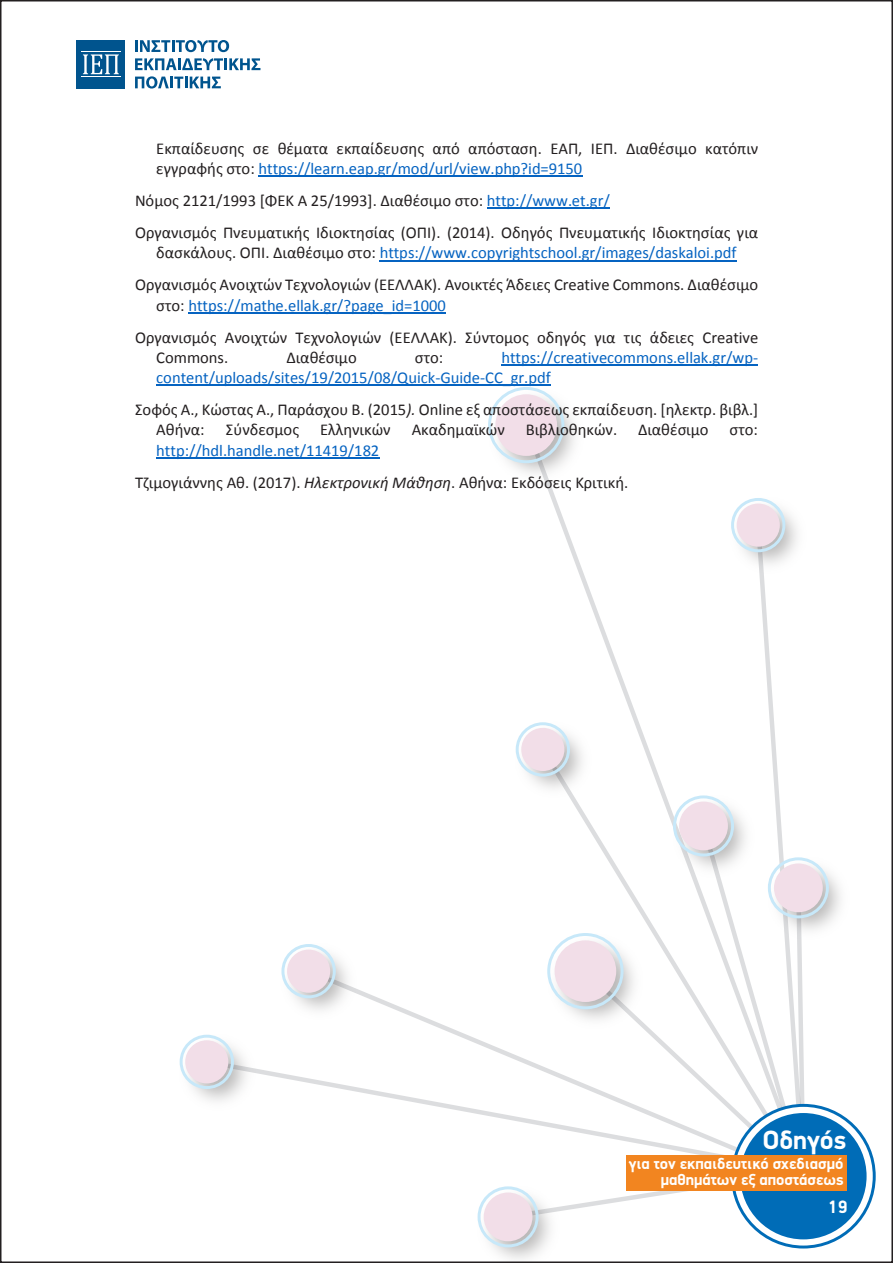
<style>
.page{position:relative;width:893px;height:1263px;background:#fff}
.page>*{position:absolute;margin:0;border:0;box-sizing:border-box;transform-origin:0 0}
.t1{font:700 26.55px "PF Din Display";color:#fff}
.t2{font:700 18px "PF Din Display";color:#fff}
.t3{font:16.5px/32.2px "Calibri";color:#231f20}
.t4{font:16.5px/20.1px "Calibri";color:#0563c1}
.t5{font:700 15.9px/16.2px "PF Din Display";color:#fff;text-align:right}
.s1{color:#0563c1}
.s2{font-style:italic}
</style>
<div class="page">
<svg style="left:308px;top:991px;width:200px;height:129px"></svg>
<svg style="left:508px;top:525px;width:298px;height:694px"></svg>
<svg style="left:733px;top:1105px;width:141px;height:142px"></svg>
<div style="left:740px;top:1113px;width:127px;height:126px;background:#006cb7;border-radius:50%"></div>
<img style="left:484px;top:384px;width:91px;height:105px">
<div style="left:495px;top:394px;width:62px;height:62px;background:#f2dee8;border-radius:50%"></div>
<img style="left:725px;top:498px;width:81px;height:81px">
<div style="left:737px;top:503px;width:43px;height:44px;background:#f2dee8;border-radius:50%"></div>
<img style="left:762px;top:852px;width:79px;height:93px">
<div style="left:774px;top:863px;width:49px;height:49px;background:#f2dee8;border-radius:50%"></div>
<img style="left:667px;top:790px;width:94px;height:93px">
<div style="left:679px;top:801px;width:49px;height:49px;background:#f2dee8;border-radius:50%"></div>
<img style="left:543px;top:928px;width:106px;height:107px">
<div style="left:555px;top:940px;width:61px;height:62px;background:#f2dee8;border-radius:50%"></div>
<img style="left:285px;top:944px;width:78px;height:81px">
<div style="left:287px;top:949px;width:43px;height:44px;background:#f2dee8;border-radius:50%"></div>
<img style="left:179px;top:1034px;width:82px;height:67px">
<div style="left:185px;top:1040px;width:43px;height:43px;background:#f2dee8;border-radius:50%"></div>
<img style="left:477px;top:1181px;width:88px;height:78px">
<div style="left:484px;top:1192px;width:48px;height:49px;background:#f2dee8;border-radius:50%"></div>
<img style="left:509px;top:716px;width:88px;height:88px">
<div style="left:521px;top:728px;width:43px;height:43px;background:#f2dee8;border-radius:50%"></div>
<div style="left:488px;top:387px;width:76px;height:76px;border:3px solid #c7e8f9;border-radius:50%"></div>
<div style="left:731px;top:498px;width:54px;height:54px;border:3px solid #c7e8f9;border-radius:50%"></div>
<div style="left:768px;top:857px;width:61px;height:61px;border:3px solid #c7e8f9;border-radius:50%"></div>
<div style="left:673px;top:795px;width:61px;height:61px;border:3px solid #c7e8f9;border-radius:50%"></div>
<div style="left:547px;top:933px;width:77px;height:76px;border:3px solid #c7e8f9;border-radius:50%"></div>
<div style="left:516px;top:722px;width:54px;height:55px;border:3px solid #c7e8f9;border-radius:50%"></div>
<div style="left:281px;top:944px;width:55px;height:54px;border:3px solid #c7e8f9;border-radius:50%"></div>
<div style="left:180px;top:1035px;width:54px;height:54px;border:3px solid #c7e8f9;border-radius:50%"></div>
<div style="left:478px;top:1186px;width:61px;height:61px;border:3px solid #c7e8f9;border-radius:50%"></div>
<div style="left:626px;top:1155px;width:220px;height:36px;background:#f28520"></div>
<div style="left:77px;top:40px;width:48px;height:48px;background:#00548e"></div>
<svg style="left:83px;top:54px;width:36px;height:20px"></svg>
<hr style="left:81px;top:51px;width:40px;height:1px;background:#fff">
<hr style="left:81px;top:76px;width:40px;height:1px;background:#fff">
<svg style="left:135px;top:40px;width:94px;height:12px"></svg>
<svg style="left:135px;top:58px;width:125px;height:12px"></svg>
<svg style="left:135px;top:76px;width:86px;height:13px"></svg>
<hr style="left:259px;top:176px;width:324px;height:1px;background:#0563c1">
<hr style="left:487px;top:208px;width:123px;height:1px;background:#0563c1">
<hr style="left:380px;top:260px;width:357px;height:1px;background:#0563c1">
<hr style="left:188px;top:312px;width:258px;height:1px;background:#0563c1">
<hr style="left:502px;top:365px;width:256px;height:1px;background:#0563c1">
<hr style="left:156px;top:385px;width:395px;height:1px;background:#0563c1">
<hr style="left:156px;top:457px;width:223px;height:1px;background:#0563c1">
<p class="t3" style="left:156px;top:138px;width:604px;line-height:20.2px">Εκπαίδευσης σε θέματα εκπαίδευσης από απόσταση. ΕΑΠ, ΙΕΠ. Διαθέσιμο κατόπιν εγγραφής στο: <span class="s1">https://learn.eap.gr/mod/url/view.php?id=9150</span></p>
<p class="t3" style="left:135px;top:184px;width:625px">Νόμος 2121/1993 [ΦΕΚ A 25/1993]. Διαθέσιμο στο: <span class="s1">http://www.et.gr/<br></span>Οργανισμός Πνευματικής Ιδιοκτησίας (ΟΠΙ). (2014). Οδηγός Πνευματικής Ιδιοκτησίας για</p>
<p class="t3" style="left:135px;top:236px;width:625px;text-align:center">δασκάλους. ΟΠΙ. Διαθέσιμο στο: <span class="s1">https://www.copyrightschool.gr/images/daskaloi.pdf<br></span>Οργανισμός Ανοιχτών Τεχνολογιών (ΕΕΛΛΑΚ). Ανοικτές Άδειες Creative Commons. Διαθέσιμο</p>
<p class="t3" style="left:135px;top:288px;width:625px;text-indent:21px">στο: <span class="s1">https://mathe.ellak.gr/?page_id=1000<br></span>Οργανισμός Ανοιχτών Τεχνολογιών (ΕΕΛΛΑΚ). Σύντομος οδηγός για τις άδειες Creative</p>
<p class="t3" style="left:156px;top:341px;width:74px">Commons.</p>
<p class="t3" style="left:286px;top:341px;width:72px">Διαθέσιμο</p>
<p class="t3" style="left:415px;top:341px;width:30px">στο:</p>
<p class="t4" style="left:156px;top:347px;width:603px;text-indent:345px">https://creativecommons.ellak.gr/wp&shy;content/uploads/sites/19/2015/08/Quick-Guide-CC_gr.pdf</p>
<p class="t3" style="left:156px;top:399px;width:604px;line-height:20.1px;text-indent:-21px">Σοφός Α., Κώστας Α., Παράσχου Β. (2015<span class="s2">).</span> Online εξ αποστάσεως εκπαίδευση. [ηλεκτρ. βιβλ.]<br>Αθήνα:</p>
<p class="t3" style="left:226px;top:413px;width:75px">Σύνδεσμος</p>
<p class="t3" style="left:320px;top:413px;width:72px">Ελληνικών</p>
<p class="t3" style="left:412px;top:413px;width:95px">Ακαδημαϊκών</p>
<p class="t3" style="left:526px;top:413px;width:93px">Βιβλιοθηκών.</p>
<p class="t3" style="left:638px;top:413px;width:72px">Διαθέσιμο</p>
<p class="t3" style="left:730px;top:413px;width:30px">στο:</p>
<p class="t3" style="left:135px;top:433px;width:495px;text-indent:21px"><span class="s1">http://hdl.handle.net/11419/182<br></span>Τζιμογιάννης Αθ. (2017). <span class="s2">Ηλεκτρονική Μάθηση</span>. Αθήνα: Εκδόσεις Κριτική.</p>
<h1 class="t1" style="left:762px;top:1124px;width:85px">Οδηγός</h1>
<p class="t5" style="left:629px;top:1155px;width:216px">για τον εκπαιδευτικό σχεδιασµό µαθηµάτων εξ αποστάσεως</p>
<p class="t2" style="left:828px;top:1196px;width:21px">19</p>
</div>
